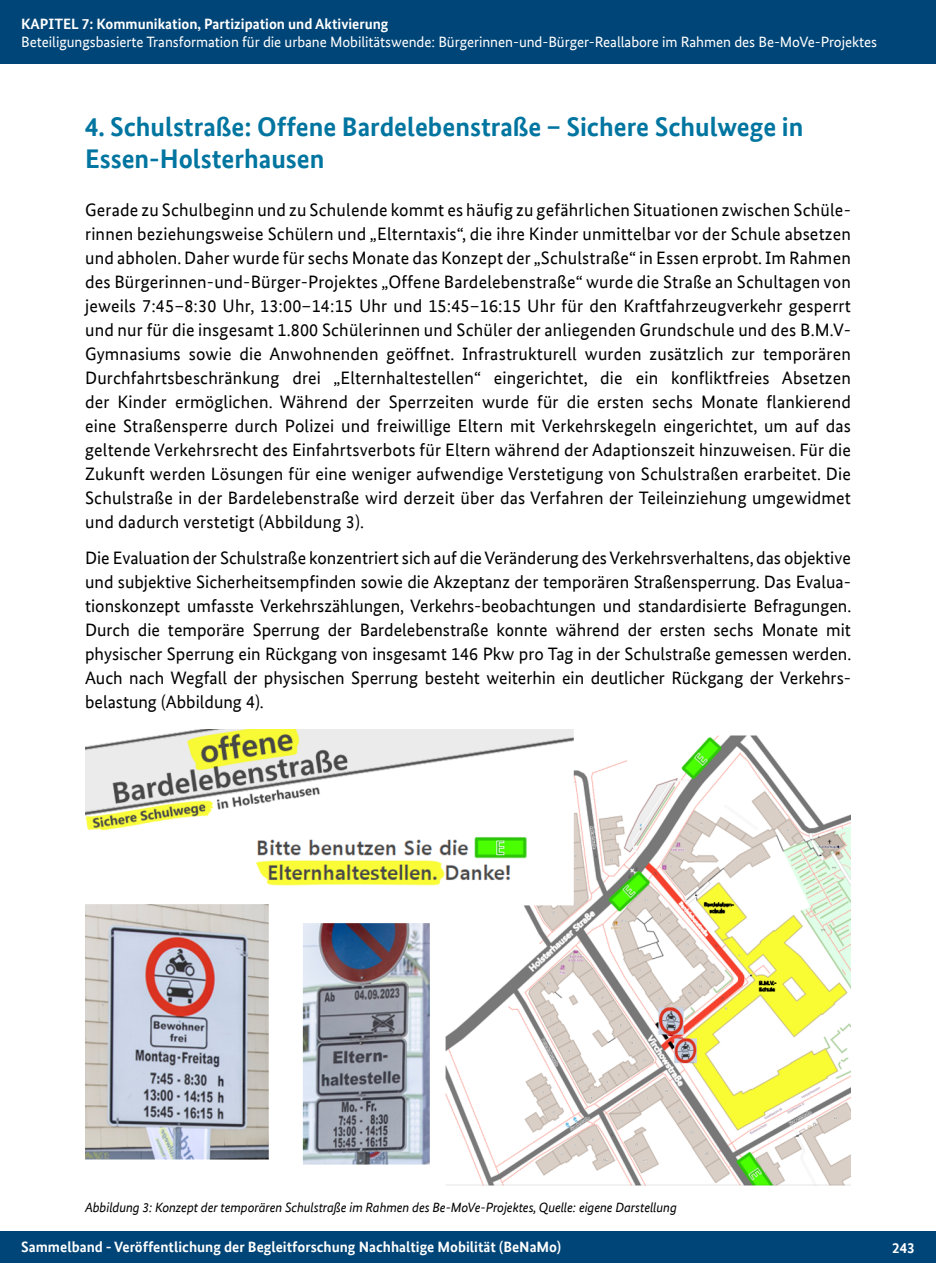
<style>
.page{position:relative;width:936px;height:1263px;background:#fff}
.page>*{position:absolute;margin:0;border:0;box-sizing:border-box;transform-origin:0 0}
.Überschrift_blau{font:700 27px/32.4px "Bundes Sans Web";color:#0075a0}
.Fließtext{font:18px/24px "Bundes Sans Web";color:#000;text-align:justify}
.t1{font:700 15px "Bundes Sans Web";color:#fff}
.t2{font:15px "Bundes Sans Web";letter-spacing:-.005em;color:#fff}
.Fließtext-2{font:italic 13.5px "Bundes Sans Web";letter-spacing:-.01em;color:#000}
</style>
<div class="page">
<div style="left:0;top:0;width:935px;height:64px;background:#004577"></div>
<div style="left:0;top:1231px;width:935px;height:32px;background:#004577"></div>
<img style="left:85px;top:729px;width:765px;height:456px">
<p class="t1" style="left:21px;top:15px;width:369px">KAPITEL 7: Kommunikation, Partizipation und Aktivierung</p>
<p class="t2" style="left:21px;top:33px;width:857px">Beteiligungsbasierte Transformation für die urbane Mobilitätswende: Bürgerinnen-und-Bürger-Reallabore im Rahmen des Be-MoVe-Projektes</p>
<p class="Überschrift_blau" style="left:85px;top:110px;width:719px">4. Schulstraße: Offene Bardelebenstraße – Sichere Schulwege in<br>Essen-Holsterhausen</p>
<p class="Fließtext" style="left:85px;top:198px;width:767px">Gerade zu Schulbeginn und zu Schulende kommt es häufig zu gefährlichen Situationen zwischen Schüle&shy;rinnen beziehungsweise Schülern und „Elterntaxis“, die ihre Kinder unmittelbar vor der Schule absetzen und abholen. Daher wurde für sechs Monate das Konzept der „Schulstraße“ in Essen erprobt. Im Rahmen des Bürgerinnen-und-Bürger-Projektes „Offene Bardelebenstraße“ wurde die Straße an Schultagen von jeweils 7:45–8:30 Uhr, 13:00–14:15 Uhr und 15:45–16:15 Uhr für den Kraftfahrzeugverkehr gesperrt und nur für die insgesamt 1.800 Schülerinnen und Schüler der anliegenden Grundschule und des B.M.V-Gymnasiums sowie die Anwohnenden geöffnet. Infrastrukturell wurden zusätzlich zur temporären Durchfahrtsbeschränkung drei „Elternhaltestellen“ eingerichtet, die ein konfliktfreies Absetzen der Kinder ermöglichen. Während der Sperrzeiten wurde für die ersten sechs Monate flankierend eine Straßensperre durch Polizei und freiwillige Eltern mit Verkehrskegeln eingerichtet, um auf das geltende Verkehrsrecht des Einfahrtsverbots für Eltern während der Adaptionszeit hinzuweisen. Für die Zukunft werden Lösungen für eine weniger aufwendige Verstetigung von Schulstraßen erarbeitet. Die Schulstraße in der Bardelebenstraße wird derzeit über das Verfahren der Teileinziehung umgewidmet und dadurch verstetigt (Abbildung 3).</p>
<p class="Fließtext" style="left:85px;top:546px;width:767px">Die Evaluation der Schulstraße konzentriert sich auf die Veränderung des Verkehrsverhaltens, das objektive und subjektive Sicherheitsempfinden sowie die Akzeptanz der temporären Straßensperrung. Das Evalua&shy;tionskonzept umfasste Verkehrszählungen, Verkehrs-beobachtungen und standardisierte Befragungen.<br>Durch die temporäre Sperrung der Bardelebenstraße konnte während der ersten sechs Monate mit physischer Sperrung ein Rückgang von insgesamt 146 Pkw pro Tag in der Schulstraße gemessen werden.<br>Auch nach Wegfall der physischen Sperrung besteht weiterhin ein deutlicher Rückgang der Verkehrs&shy;belastung (Abbildung 4).</p>
<p class="Fließtext-2" style="left:85px;top:1200px;width:593px">Abbildung 3: Konzept der temporären Schulstraße im Rahmen des Be-MoVe-Projektes, Quelle: eigene Darstellung</p>
<p class="t1" style="left:21px;top:1238px;width:541px">Sammelband - Veröffentlichung der Begleitforschung Nachhaltige Mobilität (BeNaMo)</p>
<p class="t1" style="left:892px;top:1239px;width:24px">243</p>
</div>
